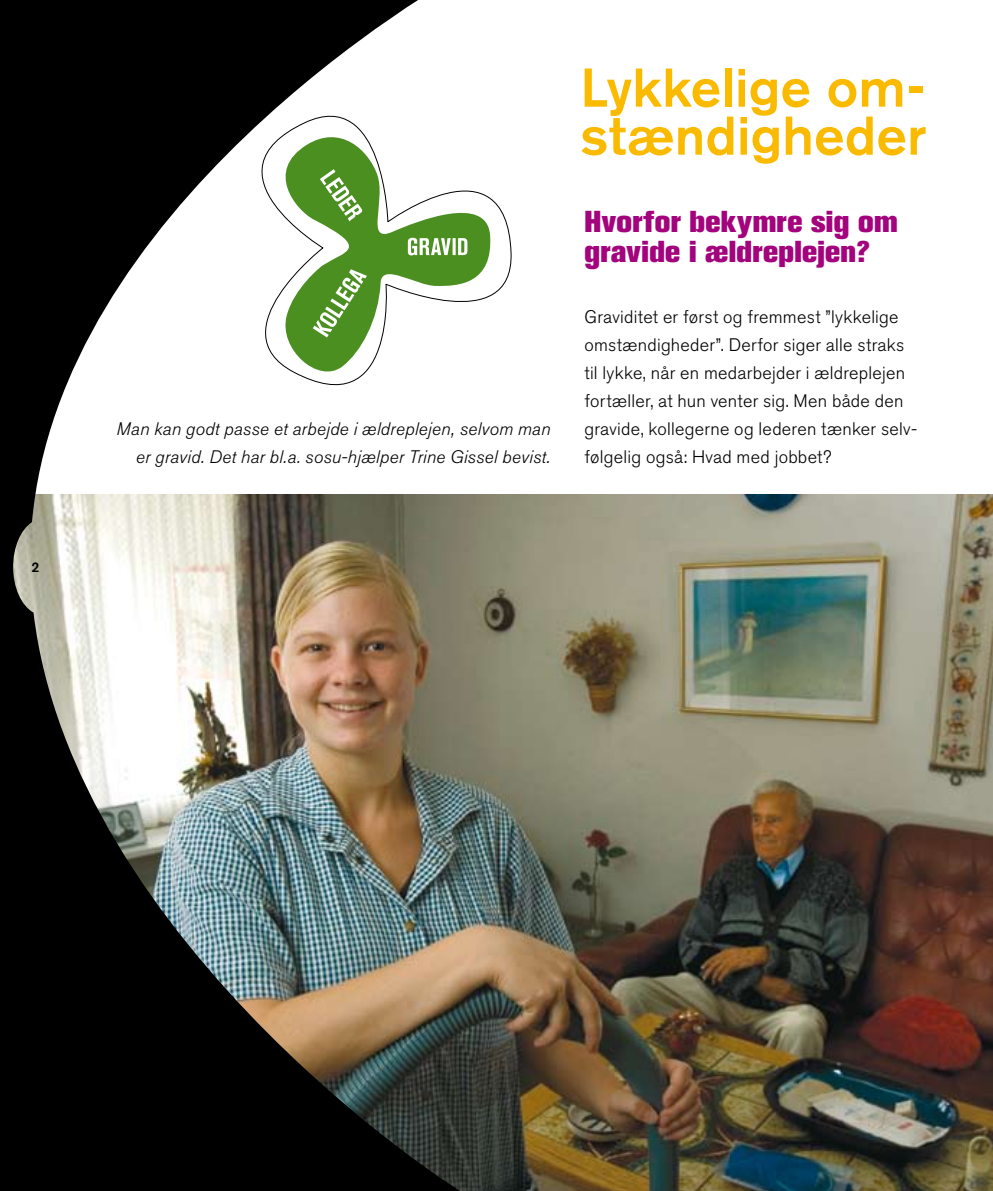
<style>
.page{position:relative;width:993px;height:1191px;background:#fff}
.page>*{position:absolute;margin:0;border:0;box-sizing:border-box;transform-origin:0 0}
.t1{font:500 54px/48px "Akzidenz Grotesk BE";letter-spacing:.005em;color:#faba00}
.t2{font:800 30px/30px "Akzidenz Grotesk BE";letter-spacing:.01em;color:#a3037d}
.t3{font:300 18px/27.8px "Akzidenz Grotesk BE";letter-spacing:.015em;color:#000}
.t4{font:italic 300 18px/27.8px "Akzidenz Grotesk BE";letter-spacing:.015em;color:#000;text-align:right}
</style>
<div class="page">
<img style="left:509px;top:495px;width:483px;height:696px">
<img style="left:0;top:0;width:509px;height:1191px">
<svg style="left:32px;top:562px;width:7px;height:10px"></svg>
<p class="t4" style="left:117px;top:415px;width:435px">Man kan godt passe et arbejde i ældreplejen, selvom man er gravid. Det har bl.a. sosu-hjælper Trine Gissel bevist.</p>
<h1 class="t1" style="left:580px;top:63px;width:347px">Lykkelige om&shy;stændigheder</h1>
<h2 class="t2" style="left:584px;top:207px;width:315px">Hvorfor bekymre sig om gravide i ældreplejen?</h2>
<p class="t3" style="left:584px;top:303px;width:334px">Graviditet er først og fremmest ”lykkelige omstændigheder”. Derfor siger alle straks til lykke, når en medarbejder i ældreplejen fortæller, at hun venter sig. Men både den gravide, kollegerne og lederen tænker selv&shy;følgelig også: Hvad med jobbet?</p>
</div>
